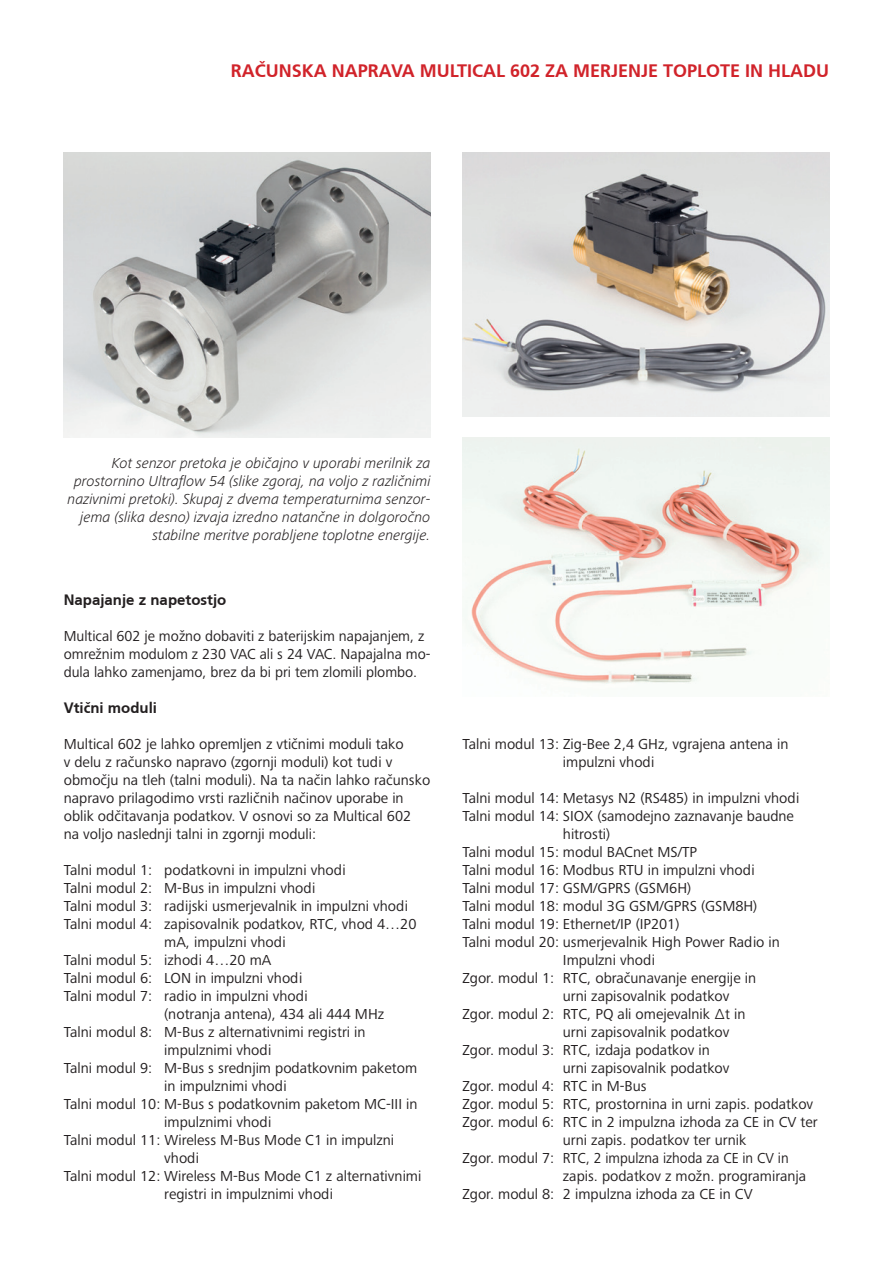
<style>
.page{position:relative;width:893px;height:1263px;background:#fff}
.page>*{position:absolute;margin:0;border:0;box-sizing:border-box;transform-origin:0 0}
.t1{font:700 18px "Frutiger CE";color:#d1232a}
.t2{font:15px/18px "Frutiger Next Pro";color:#231f20}
.t3{font:italic 300 15px/18px "Frutiger Next LTW1 G";color:#231f20;text-align:right}
.t4{font:700 15px "Frutiger CE";color:#231f20}
</style>
<div class="page">
<img style="left:64px;top:153px;width:367px;height:284px">
<img style="left:462px;top:437px;width:367px;height:247px">
<img style="left:462px;top:153px;width:367px;height:264px">
<p class="t1" style="left:231px;top:60px;width:600px">RAČUNS KA NAPRAVA MULTICAL 602 ZA M ERJENJE TOPLOTE IN HLADU</p>
<p class="t3" style="left:68px;top:453px;width:364px">Kot senzor pretoka je običajno v uporabi merilnik za prostornino Ultraflow 54 (slike zgoraj, na voljo z različnimi nazivnimi pretoki). Skupaj z dvema temperaturnima senzor&shy;jema (slika desno) izvaja izredno natančne in dolgoročno stabilne meritve porabljene toplotne energije.</p>
<p class="t4" style="left:64px;top:591px;width:164px">NAPAJANJE Z NAPETOSTJO</p>
<p class="t2" style="left:64px;top:627px;width:368px">Multical 602 je možno dobaviti z baterijskim napajanjem, z omrežnim modulom z 230 VAC ali s 24 VAC. Napajalna mo&shy;dula lahko zamenjamo, brez da bi pri tem zlomili plombo.</p>
<p class="t4" style="left:64px;top:699px;width:95px">VTIČNI MODULI</p>
<p class="t2" style="left:64px;top:735px;width:368px">Multical 602 je lahko opremljen z vtičnimi moduli tako<br>v delu z računsko napravo (zgornji moduli) kot tudi v območju na tleh (talni moduli). Na ta način lahko računsko napravo prilagodimo vrsti različnih načinov uporabe in oblik odčitavanja podatkov. V osnovi so za Multical 602 na voljo naslednji talni in zgornji moduli:</p>
<p class="t2" style="left:64px;top:861px;width:283px">Talni modul 1: podatkovni in impulzni vhodi</p>
<p class="t2" style="left:64px;top:879px;width:253px">Talni modul 2: M-Bus in impulzni vhodi</p>
<p class="t2" style="left:64px;top:897px;width:346px">Talni modul 3: radijski usmerjevalnik in impulzni vhodi</p>
<p class="t2" style="left:64px;top:915px;width:354px">Talni modul 4: zapisovalnik podatkov, RTC, vhod 4…20</p>
<p class="t2" style="left:164px;top:933px;width:123px">mA, impulzni vhodi</p>
<p class="t2" style="left:64px;top:951px;width:209px">Talni modul 5: izhodi 4…20 mA</p>
<p class="t2" style="left:64px;top:969px;width:240px">Talni modul 6: LON in impulzni vhodi</p>
<p class="t2" style="left:64px;top:987px;width:245px">Talni modul 7: radio in impulzni vhodi</p>
<p class="t2" style="left:164px;top:1005px;width:221px">(notranja antena), 434 ali 444 MHz</p>
<p class="t2" style="left:64px;top:1023px;width:303px">Talni modul 8: M-Bus z alternativnimi registri in</p>
<p class="t2" style="left:164px;top:1041px;width:109px">impulznimi vhodi</p>
<p class="t2" style="left:64px;top:1059px;width:355px">Talni modul 9: M-Bus s srednjim podatkovnim paketom</p>
<p class="t2" style="left:164px;top:1077px;width:124px">in impulznimi vhodi</p>
<p class="t2" style="left:64px;top:1095px;width:355px">Talni modul 10: M-Bus s podatkovnim paketom MC-III in</p>
<p class="t2" style="left:164px;top:1113px;width:109px">impulznimi vhodi</p>
<p class="t2" style="left:64px;top:1131px;width:332px">Talni modul 11: Wireless M-Bus Mode C1 in impulzni</p>
<p class="t2" style="left:164px;top:1149px;width:36px">vhodi</p>
<p class="t2" style="left:64px;top:1167px;width:359px">Talni modul 12: Wireless M-Bus Mode C1 z alternativnimi</p>
<p class="t2" style="left:164px;top:1185px;width:170px">registri in impulznimi vhodi</p>
<p class="t2" style="left:563px;top:735px;width:227px;text-indent:-100px">Talni modul 13: Zig-Bee 2,4 GHz, vgrajena antena in impulzni vhodi</p>
<p class="t2" style="left:462px;top:789px;width:338px">Talni modul 14: Metasys N2 (RS485) in impulzni vhodi</p>
<p class="t2" style="left:462px;top:807px;width:333px">Talni modul 14: SIOX (samodejno zaznavanje baudne</p>
<p class="t2" style="left:563px;top:825px;width:49px">hitrosti)</p>
<p class="t2" style="left:462px;top:843px;width:236px">Talni modul 15: modul BACnet MS/TP</p>
<p class="t2" style="left:462px;top:861px;width:294px">Talni modul 16: Modbus RTU in impulzni vhodi</p>
<p class="t2" style="left:462px;top:879px;width:230px">Talni modul 17: GSM/GPRS (GSM6H)</p>
<p class="t2" style="left:462px;top:897px;width:296px">Talni modul 18: modul 3G GSM/GPRS (GSM8H)</p>
<p class="t2" style="left:462px;top:915px;width:219px">Talni modul 19: Ethernet/IP (IP201)</p>
<p class="t2" style="left:462px;top:933px;width:319px">Talni modul 20: usmerjevalnik High Power Radio in</p>
<p class="t2" style="left:563px;top:951px;width:94px">Impulzni vhodi</p>
<p class="t2" style="left:462px;top:969px;width:295px">Zgor. modul 1: RTC, obračunavanje energije in</p>
<p class="t2" style="left:563px;top:987px;width:168px">urni zapisovalnik podatkov</p>
<p class="t2" style="left:462px;top:1005px;width:285px">Zgor. modul 2: RTC, PQ ali omejevalnik Δt in</p>
<p class="t2" style="left:563px;top:1023px;width:168px">urni zapisovalnik podatkov</p>
<p class="t2" style="left:462px;top:1041px;width:249px">Zgor. modul 3: RTC, izdaja podatkov in</p>
<p class="t2" style="left:563px;top:1059px;width:168px">urni zapisovalnik podatkov</p>
<p class="t2" style="left:462px;top:1077px;width:186px">Zgor. modul 4: RTC in M-Bus</p>
<p class="t2" style="left:462px;top:1095px;width:352px">Zgor. modul 5: RTC, prostornina in urni zapis. podatkov</p>
<p class="t2" style="left:462px;top:1113px;width:357px">Zgor. modul 6: RTC in 2 impulzna izhoda za CE in CV ter</p>
<p class="t2" style="left:563px;top:1131px;width:185px">urni zapis. podatkov ter urnik</p>
<p class="t2" style="left:462px;top:1149px;width:328px">Zgor. modul 7: RTC, 2 impulzna izhoda za CE in CV in</p>
<p class="t2" style="left:563px;top:1167px;width:245px">zapis. podatkov z možn. programiranja</p>
<p class="t2" style="left:462px;top:1185px;width:292px">Zgor. modul 8: 2 impulzna izhoda za CE in CV</p>
</div>
